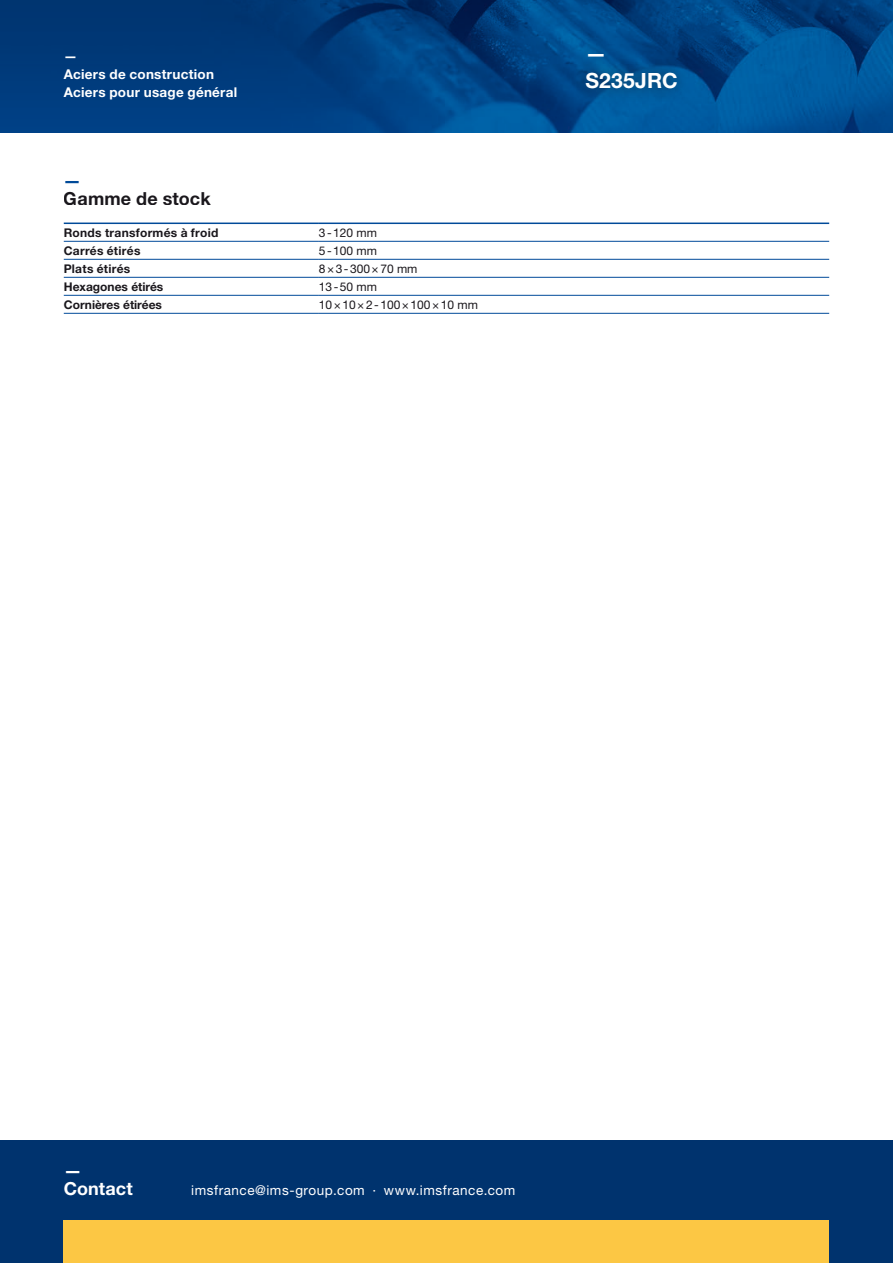
<style>
.page{position:relative;width:893px;height:1263px;background:#fff}
.page>*{position:absolute;margin:0;border:0;box-sizing:border-box;transform-origin:0 0}
.t1{font:700 21px/27px "Helvetica Neue LT Std";letter-spacing:.01em;color:#fff}
.t2{font:700 18px "Helvetica Neue LT Std";letter-spacing:.01em;color:#1a171c}
.t3{font:700 18px/18px "Helvetica Neue LT Std";letter-spacing:.005em;color:#fff}
.t4{font:700 18px "Helvetica Neue LT Std";color:#004a99}
.t5{font:700 13.5px/18px "Helvetica Neue LT Std";letter-spacing:.02em;color:#fff}
.t6{font:13.5px "Helvetica Neue LT Pro";letter-spacing:.04em;color:#fff}
.t7{font:12px "Helvetica Neue LT Std";color:#1a171c}
.t8{font:700 12px "Helvetica Neue LT Std";letter-spacing:.02em;color:#1a171c}
.t9{font:700 12px "Helvetica Neue LT Std";color:#1a171c}
</style>
<div class="page">
<img style="left:0;top:0;width:893px;height:133px">
<div style="left:0;top:1141px;width:893px;height:122px;background:#00336e"></div>
<div style="left:571px;top:38px;width:121px;height:65px;background:#1a171c;opacity:.66"></div>
<hr style="left:64px;top:223px;width:255px;height:1px;background:#004a99">
<hr style="left:319px;top:223px;width:510px;height:1px;background:#004a99">
<hr style="left:64px;top:241px;width:255px;height:1px;background:#004a99">
<hr style="left:319px;top:241px;width:510px;height:1px;background:#004a99">
<hr style="left:64px;top:259px;width:255px;height:1px;background:#004a99">
<hr style="left:319px;top:259px;width:510px;height:1px;background:#004a99">
<hr style="left:64px;top:277px;width:255px;height:1px;background:#004a99">
<hr style="left:319px;top:277px;width:510px;height:1px;background:#004a99">
<hr style="left:64px;top:295px;width:255px;height:1px;background:#004a99">
<hr style="left:319px;top:295px;width:510px;height:1px;background:#004a99">
<hr style="left:64px;top:313px;width:255px;height:1px;background:#004a99">
<hr style="left:319px;top:313px;width:510px;height:1px;background:#004a99">
<div style="left:64px;top:1220px;width:765px;height:43px;background:#fcc744"></div>
<p class="t5" style="left:64px;top:46px;width:175px">—<br>Aciers de construction<br>Aciers pour usage général</p>
<h1 class="t1" style="left:585px;top:39px;width:94px">—<br>S235JRC</h1>
<h2 class="t4" style="left:64px;top:169px;width:19px">—</h2>
<h2 class="t2" style="left:64px;top:187px;width:148px">Gamme de stock</h2>
<p class="t8" style="left:64px;top:225px;width:156px">Ronds transformés à froid</p>
<p class="t7" style="left:319px;top:225px;width:60px">3-120 mm</p>
<p class="t8" style="left:64px;top:243px;width:78px">Carrés étirés</p>
<p class="t7" style="left:319px;top:243px;width:60px">5-100 mm</p>
<p class="t8" style="left:64px;top:261px;width:68px">Plats étirés</p>
<p class="t7" style="left:319px;top:261px;width:100px">8×3-300×70 mm</p>
<p class="t9" style="left:64px;top:279px;width:101px">Hexagones étirés</p>
<p class="t7" style="left:319px;top:279px;width:60px">13-50 mm</p>
<p class="t9" style="left:64px;top:297px;width:100px">Cornières étirées</p>
<p class="t7" style="left:319px;top:297px;width:161px">10×10×2-100×100×10 mm</p>
<h2 class="t3" style="left:64px;top:1161px;width:70px">—<br>Contact</h2>
<p class="t6" style="left:191px;top:1182px;width:326px">imsfrance@ims-group.com ∙ www.imsfrance.com</p>
</div>
